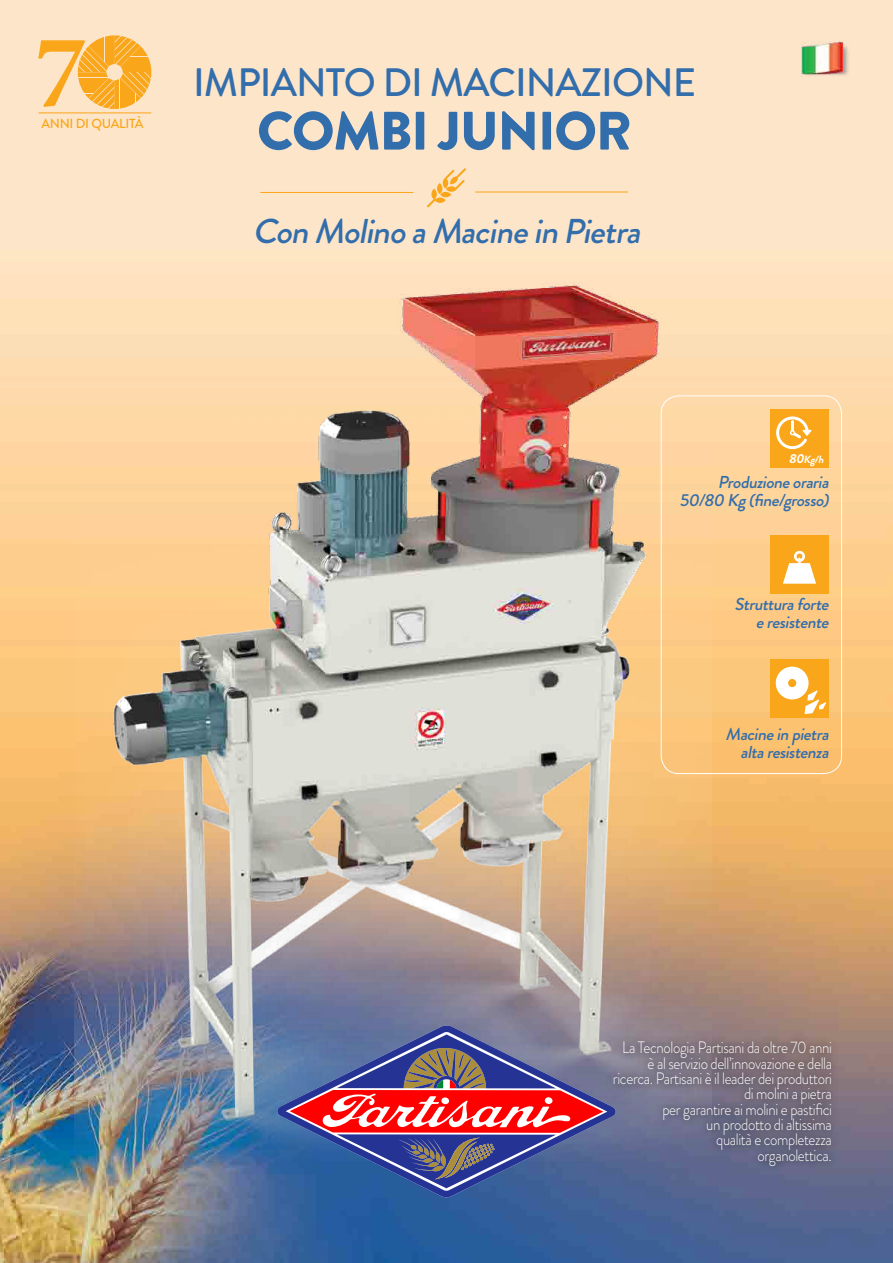
<style>
.page{position:relative;width:893px;height:1263px;background:#fff}
.page>*{position:absolute;margin:0;border:0;box-sizing:border-box;transform-origin:0 0}
.t1{font:900 54px "Brandon Grotesque";letter-spacing:-.025em;color:#326dac}
.t2{font:500 39.6px "Brandon Grotesque";letter-spacing:-.025em;color:#326dac}
.t3{font:italic 500 34.5px "Brandon Grotesque";color:#326dac}
.t4{font:italic 500 17.25px/18px "Brandon Grotesque";color:#326dac;text-align:right}
.t5{font:300 16.5px/15.3px "Brandon Grotesque";letter-spacing:-.025em;color:#fff;text-align:right;scale:.9 1}
.t6{font:500 13.2px "Brandon Grotesque";letter-spacing:-.025em;color:#faa61a}
.t7{font:italic 700 10.5px "Brandon Grotesque";color:#fff}
.s1{font-size:12.9px}
</style>
<div class="page">
<img style="left:0;top:0;width:893px;height:1263px">
<svg style="left:38px;top:35px;width:113px;height:74px;background:#fbc269"></svg>
<hr style="left:39px;top:113px;width:112px;height:1px;background:#faa61a">
<hr style="left:260px;top:192px;width:153px;height:1px;background:#faa61a">
<hr style="left:475px;top:192px;width:153px;height:1px;background:#faa61a">
<svg style="left:427px;top:168px;width:39px;height:40px;background:#fcd59e"></svg>
<img style="left:75px;top:252px;width:636px;height:909px">
<div style="left:770px;top:410px;width:58px;height:58px;background:#faa61a"></div>
<svg style="left:776px;top:416px;width:35px;height:33px"></svg>
<div style="left:770px;top:535px;width:58px;height:58px;background:#faa61a"></div>
<svg style="left:783px;top:551px;width:33px;height:33px"></svg>
<div style="left:770px;top:660px;width:58px;height:58px;background:#faa61a"></div>
<svg style="left:776px;top:667px;width:50px;height:47px"></svg>
<svg style="left:616px;top:1032px;width:224px;height:142px;background:#716c80"></svg>
<div style="left:661px;top:395px;width:181px;height:379px;border:1px solid #fff;border-radius:18px"></div>
<img style="left:795px;top:35px;width:55px;height:46px">
<svg style="left:277px;top:1025px;width:339px;height:172px;background:#566e9c"></svg>
<svg style="left:290px;top:1034px;width:313px;height:154px;background:#7f5d83"></svg>
<p class="t6" style="left:41px;top:114px;width:103px">ANNI DI QUALITÀ</p>
<h2 class="t2" style="left:193px;top:55px;width:505px">IMPIANTO DI MACINAZIONE</h2>
<h1 class="t1" style="left:257px;top:93px;width:376px">COMBI JUNIOR</h1>
<h3 class="t3" style="left:253px;top:208px;width:398px">Con MolinoaMacinein Pietra</h3>
<p class="t7" style="left:789px;top:452px;width:39px"><span class="s1">80</span>Kg/h</p>
<p class="t4" style="left:679px;top:473px;width:155px">Produzioneoraria<br>50/80 Kg(fine/grosso)</p>
<p class="t4" style="left:735px;top:595px;width:100px">Strutturaforte eresistente</p>
<p class="t4" style="left:726px;top:725px;width:109px">Macineinpietra altaresistenza</p>
<p class="t5" style="left:613px;top:1040px;width:245px">La Tecnologia Partisani da oltre 70 anni è al servizio dell’innovazione e della ricerca. Partisani è il leader dei produttori di molini a pietra<br>per garantire ai molini e pastifici<br>un prodotto di altissima<br>qualità e completezza<br>organolettica.</p>
</div>
